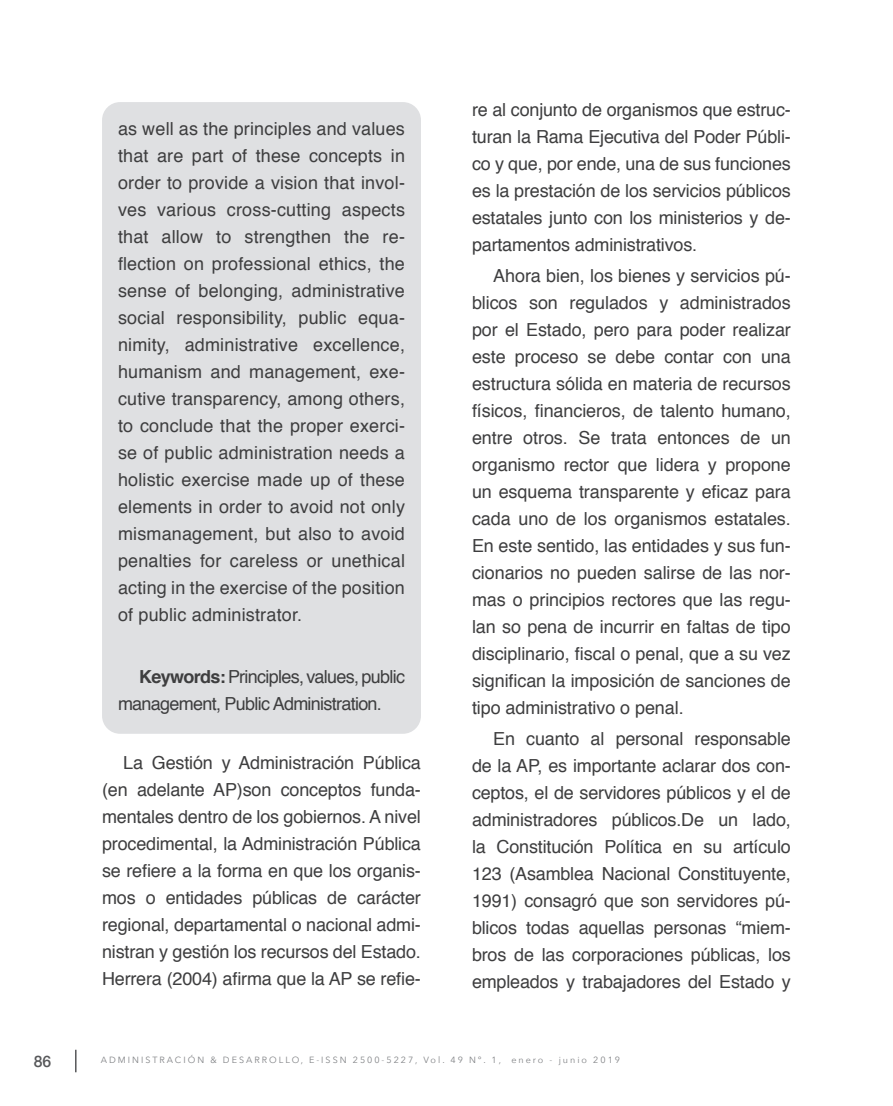
<style>
.page{position:relative;width:893px;height:1106px;background:#fff}
.page>*{position:absolute;margin:0;border:0;box-sizing:border-box;transform-origin:0 0}
.párrafo_normal{font:18px/27px "Helvetica";letter-spacing:-.01em;color:#3e3e3f;text-align:justify}
.párrafo_normal-2{font:18px/27px "Helvetica";letter-spacing:-.04em;color:#3e3e3f}
.t1{font:500 15.75px "Helvetica Neue LT Com";color:#57585a}
.t2{font:9px "Avenir Next";letter-spacing:.22em;color:#808285}
.s1{font-weight:700}
</style>
<div class="page">
<hr style="left:75px;top:1049px;width:2px;height:23px;background:#57585a">
<div style="left:102px;top:102px;width:319px;height:631px;background:#dfe0e2;border-radius:18px"></div>
<p class="párrafo_normal" style="left:118px;top:115px;width:289px">as well as the principles and values that are part of these concepts in order to provide a vision that invol&shy;ves various cross-cutting aspects that allow to strengthen the re&shy;flection on professional ethics, the sense of belonging, administrative social responsibility, public equa&shy;nimity, administrative excellence, humanism and management, exe&shy;cutive transparency, among others, to conclude that the proper exerci&shy;se of public administration needs a holistic exercise made up of these elements in order to avoid not only mismanagement, but also to avoid penalties for careless or unethical acting in the exercise of the position of public administrator.</p>
<p class="párrafo_normal-2" style="left:118px;top:664px;width:288px;text-indent:21px"><span class="s1">Keywords:</span> Principles, values, public management, Public Administration.</p>
<p class="párrafo_normal" style="left:102px;top:749px;width:320px;text-indent:21px">La Gestión y Administración Pública (en adelante AP)son conceptos funda&shy;mentales dentro de los gobiernos. A nivel procedimental, la Administración Pública se refiere a la forma en que los organis&shy;mos o entidades públicas de carácter regional, departamental o nacional admi&shy;nistran y gestión los recursos del Estado.<br>Herrera (2004) afirma que la AP se refie-</p>
<p class="párrafo_normal" style="left:472px;top:96px;width:320px">re al conjunto de organismos que estruc&shy;turan la Rama Ejecutiva del Poder Públi&shy;co y que, por ende, una de sus funciones es la prestación de los servicios públicos estatales junto con los ministerios y de&shy;partamentos administrativos.</p>
<p class="párrafo_normal" style="left:472px;top:263px;width:320px;text-indent:21px">Ahora bien, los bienes y servicios pú&shy;blicos son regulados y administrados por el Estado, pero para poder realizar este proceso se debe contar con una estructura sólida en materia de recursos físicos, financieros, de talento humano, entre otros. Se trata entonces de un organismo rector que lidera y propone un esquema transparente y eficaz para cada uno de los organismos estatales.<br>En este sentido, las entidades y sus fun&shy;cionarios no pueden salirse de las nor&shy;mas o principios rectores que las regu&shy;lan so pena de incurrir en faltas de tipo disciplinario, fiscal o penal, que a su vez significan la imposición de sanciones de tipo administrativo o penal.</p>
<p class="párrafo_normal" style="left:472px;top:726px;width:320px;text-indent:21px">En cuanto al personal responsable de la AP, es importante aclarar dos con&shy;ceptos, el de servidores públicos y el de administradores públicos.De un lado, la Constitución Política en su artículo 123 (Asamblea Nacional Constituyente, 1991) consagró que son servidores pú&shy;blicos todas aquellas personas “miem&shy;bros de las corporaciones públicas, los empleados y trabajadores del Estado y</p>
<p class="t1" style="left:34px;top:1051px;width:19px">86</p>
<p class="t2" style="left:101px;top:1051px;width:521px">ADMINISTRACIÓN &amp; DESARROLLO, E-ISSN 2500-5227, Vol. 49 Nº. 1, enero - junio 2019</p>
</div>
